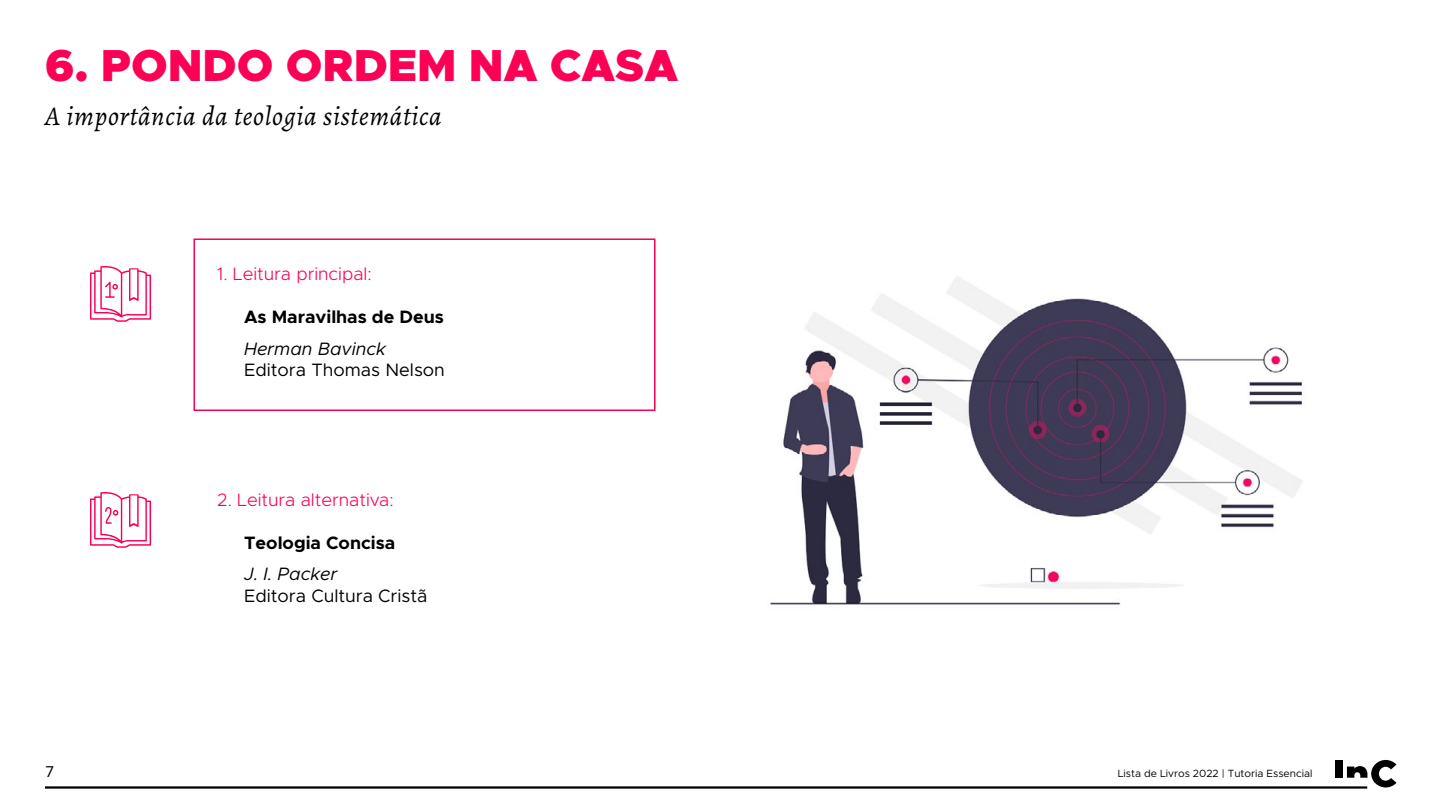
<style>
.page{position:relative;width:1440px;height:810px;background:#fff}
.page>*{position:absolute;margin:0;border:0;box-sizing:border-box;transform-origin:0 0}
.t1{font:900 45px "Metropolis";color:#fc0055}
.t2{font:italic 27px "Alegreya";letter-spacing:.025em;color:#000}
.t3{font:300 18px "Metropolis";color:#fc0055}
.t4{font:18px "Metropolis";color:#000}
.t5{font:700 18px "Metropolis";color:#000}
.t6{font:italic 18px "Metropolis";color:#000}
.t7{font:15.75px "Metropolis";color:#000}
.t8{font:10.5px "Metropolis";color:#000}
</style>
<div class="page">
<div style="left:1335px;top:760px;width:8px;height:18px;background:#000"></div>
<svg style="left:1347px;top:760px;width:49px;height:28px"></svg>
<hr style="left:45px;top:786px;width:1322px;height:3px;background:#000">
<div style="left:194px;top:238px;width:462px;height:173px;border:2px solid #fc0055"></div>
<svg style="left:90px;top:266px;width:61px;height:56px"></svg>
<svg style="left:90px;top:492px;width:61px;height:56px"></svg>
<img style="left:770px;top:277px;width:535px;height:328px">
<h1 class="t1" style="left:45px;top:36px;width:635px">6. PONDO ORDEM NA CASA</h1>
<h2 class="t2" style="left:45px;top:99px;width:398px">A importância da teologia sistemática</h2>
<p class="t3" style="left:217px;top:262px;width:156px">1. Leitura principal:</p>
<p class="t5" style="left:244px;top:305px;width:201px">As Maravilhas de Deus</p>
<p class="t6" style="left:244px;top:337px;width:143px">Herman Bavinck</p>
<p class="t4" style="left:244px;top:359px;width:202px">Editora Thomas Nelson</p>
<p class="t3" style="left:217px;top:488px;width:178px">2. Leitura alternativa:</p>
<p class="t5" style="left:244px;top:531px;width:153px">Teologia Concisa</p>
<p class="t6" style="left:244px;top:563px;width:95px">J. I. Packer</p>
<p class="t4" style="left:244px;top:585px;width:185px">Editora Cultura Cristã</p>
<p class="t7" style="left:45px;top:762px;width:11px">7</p>
<p class="t8" style="left:1118px;top:767px;width:196px">Lista de Livros 2022 | Tutoria Essencial</p>
</div>
